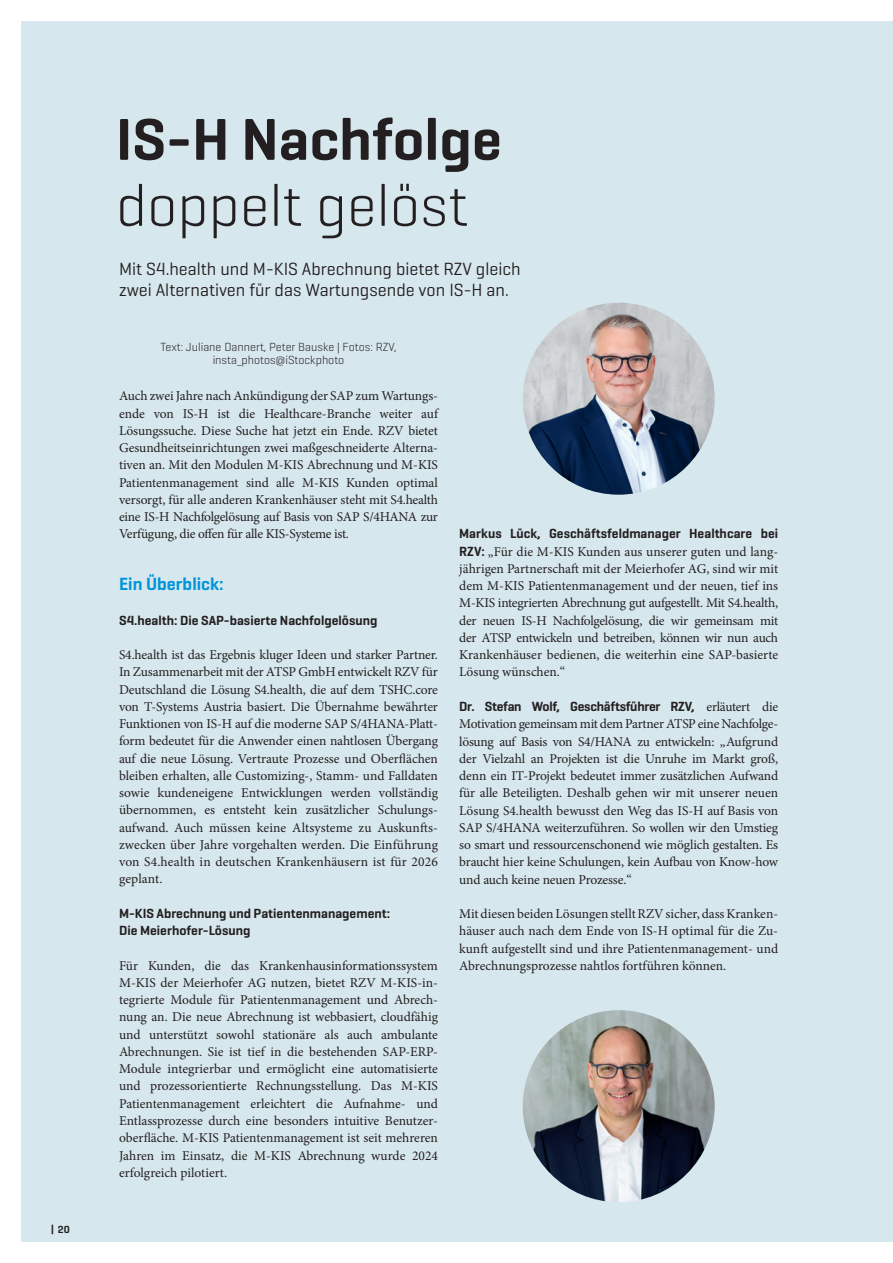
<style>
.page{position:relative;width:893px;height:1263px;background:#fff}
.page>*{position:absolute;margin:0;border:0;box-sizing:border-box;transform-origin:0 0}
.t1{font:600 60px "Geogrotesque";color:#231f20}
.t2{font:300 60px "Geogrotesque";color:#231f20}
.t3{font:18px/21px "Geogrotesque";color:#231f20}
.t4{font:600 18px "Geogrotesque";color:#0095d9}
.t5{font:13.5px/17.2px "Minion Pro";letter-spacing:-.005em;color:#231f20;text-align:justify}
.t6{font:600 13.5px/17.2px "Geogrotesque";color:#231f20}
.t7{font:600 13.5px "Geogrotesque";letter-spacing:-.02em;color:#231f20}
.t8{font:300 12px/13.5px "Geogrotesque";color:#231f20;text-align:center}
.t9{font:600 10.5px "Geogrotesque";color:#231f20}
.s1{font-family:"Geogrotesque";font-weight:600}
.s2{font-family:"Minion Pro";font-weight:400}
</style>
<div class="page">
<div style="left:21px;top:21px;width:872px;height:1221px;background:#d7e7ee"></div>
<img style="left:523px;top:303px;width:192px;height:192px;border-radius:96px">
<img style="left:523px;top:1010px;width:192px;height:192px;border-radius:96px">
<p class="t9" style="left:51px;top:1222px;width:20px">| 20</p>
<h1 class="t1" style="left:116px;top:102px;width:388px">IS-H Nachfolge</h1>
<h1 class="t2" style="left:116px;top:168px;width:353px">doppelt gelöst</h1>
<h2 class="t3" style="left:119px;top:258px;width:403px">Mit S4.health und M-KIS Abrechnung bietet RZV gleich zwei Alternativen für das Wartungsende von IS-H an.</h2>
<p class="t8" style="left:161px;top:339px;width:237px">Text: Juliane Dannert, Peter Bauske | Fotos: RZV, insta_photos@iStockphoto</p>
<p class="t5" style="left:119px;top:387px;width:320px">Auch zwei Jahre nach Ankündigung der SAP zum Wartungs&shy;ende von IS-H ist die Healthcare-Branche weiter auf Lösungssuche. Diese Suche hat jetzt ein Ende. RZV bietet Gesundheitseinrichtungen zwei maßgeschneiderte Alterna&shy;tiven an. Mit den Modulen M-KIS Abrechnung und M-KIS Patientenmanagement sind alle M-KIS Kunden optimal versorgt, für alle anderen Krankenhäuser steht mit S4.health eine IS-H Nachfolgelösung auf Basis von SAP S/4HANA zur Verfügung, die offen für alle KIS-Systeme ist.</p>
<h2 class="t4" style="left:119px;top:573px;width:106px">Ein Überblick:</h2>
<p class="t6" style="left:119px;top:611px;width:260px">S4.health: Die SAP-basierte Nachfolgelösung</p>
<p class="t5" style="left:119px;top:646px;width:320px">S4.health ist das Ergebnis kluger Ideen und starker Partner.<br>In Zusammenarbeit mit der ATSP GmbH entwickelt RZV für Deutschland die Lösung S4.health, die auf dem TSHC.core von T-Systems Austria basiert. Die Übernahme bewährter Funktionen von IS-H auf die moderne SAP S/4HANA-Platt&shy;form bedeutet für die Anwender einen nahtlosen Übergang auf die neue Lösung. Vertraute Prozesse und Oberflächen bleiben erhalten, alle Customizing-, Stamm- und Falldaten sowie kundeneigene Entwicklungen werden vollständig übernommen, es entsteht kein zusätzlicher Schulungs&shy;aufwand. Auch müssen keine Altsysteme zu Auskunfts&shy;zwecken über Jahre vorgehalten werden. Die Einführung von S4.health in deutschen Krankenhäusern ist für 2026 geplant.</p>
<p class="t6" style="left:119px;top:904px;width:273px">M-KIS Abrechnung und Patientenmanagement:<br>Die Meierhofer-Lösung</p>
<p class="t5" style="left:119px;top:957px;width:320px">Für Kunden, die das Krankenhausinformationssystem M-KIS der Meierhofer AG nutzen, bietet RZV M-KIS-in&shy;tegrierte Module für Patientenmanagement und Abrech&shy;nung an. Die neue Abrechnung ist webbasiert, cloudfähig und unterstützt sowohl stationäre als auch ambulante Abrechnungen. Sie ist tief in die bestehenden SAP-ERP-Module integrierbar und ermöglicht eine automatisierte und prozessorientierte Rechnungsstellung. Das M-KIS Patientenmanagement erleichtert die Aufnahme- und Entlassprozesse durch eine besonders intuitive Benutzer&shy;oberfläche. M-KIS Patientenmanagement ist seit mehreren Jahren im Einsatz, die M-KIS Abrechnung wurde 2024 erfolgreich pilotiert.</p>
<p class="t6" style="left:459px;top:525px;width:320px">Markus Lück, Geschäftsfeldmanager Healthcare bei</p>
<p class="t5" style="left:459px;top:543px;width:320px"><span class="s1">RZV:</span> „Für die M-KIS Kunden aus unserer guten und lang&shy;jährigen Partnerschaft mit der Meierhofer AG, sind wir mit dem M-KIS Patientenmanagement und der neuen, tief ins M-KIS integrierten Abrechnung gut aufgestellt. Mit S4.health, der neuen IS-H Nachfolgelösung, die wir gemeinsam mit der ATSP entwickeln und betreiben, können wir nun auch Krankenhäuser bedienen, die weiterhin eine SAP-basierte Lösung wünschen.“</p>
<p class="t7" style="left:459px;top:698px;width:320px">Dr. Stefan Wolf, Geschäftsführer RZV, <span class="s2">erläutert die</span></p>
<p class="t5" style="left:459px;top:715px;width:320px">Motivation gemeinsam mit dem Partner ATSP eine Nachfolge&shy;lösung auf Basis von S4/HANA zu entwickeln: „Aufgrund der Vielzahl an Projekten ist die Unruhe im Markt groß, denn ein IT-Projekt bedeutet immer zusätzlichen Aufwand für alle Beteiligten. Deshalb gehen wir mit unserer neuen Lösung S4.health bewusst den Weg das IS-H auf Basis von SAP S/4HANA weiterzuführen. So wollen wir den Umstieg so smart und ressourcenschonend wie möglich gestalten. Es braucht hier keine Schulungen, kein Aufbau von Know-how und auch keine neuen Prozesse.“</p>
<p class="t5" style="left:459px;top:905px;width:320px">Mit diesen beiden Lösungen stellt RZV sicher, dass Kranken&shy;häuser auch nach dem Ende von IS-H optimal für die Zu&shy;kunft aufgestellt sind und ihre Patientenmanagement- und Abrechnungsprozesse nahtlos fortführen können.</p>
</div>
